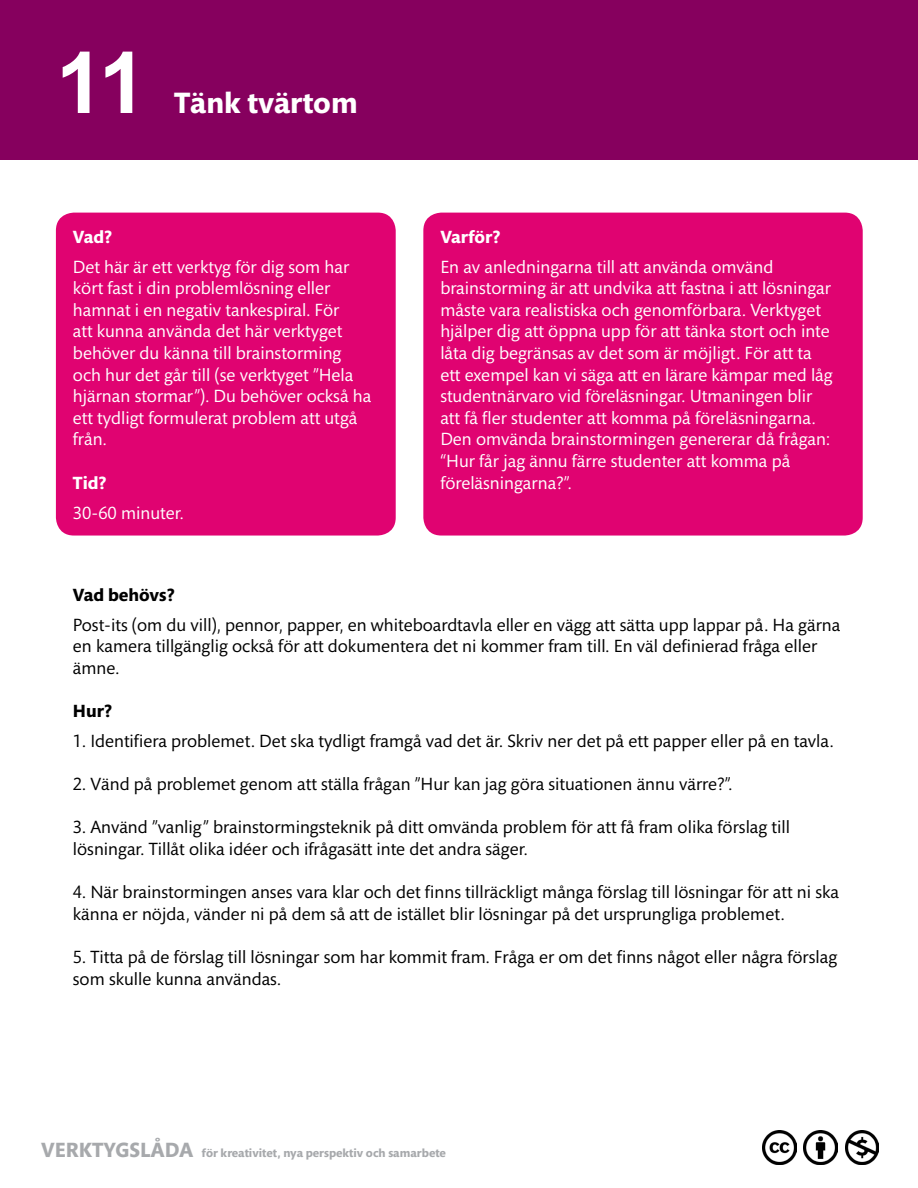
<style>
.page{position:relative;width:918px;height:1188px;background:#fff}
.page>*{position:absolute;margin:0;border:0;box-sizing:border-box;transform-origin:0 0}
.t1{font:700 85.35px "Arial";color:#fff}
.t2{font:700 30px "Mundo Sans Std";color:#fff}
.t3{font:18px/21.6px "Mundo Sans Std";color:#000}
.t4{font:18px/21.6px "Mundo Sans Std";color:#fff}
.t5{font:700 18px "Mundo Sans Std";color:#fff}
.t6{font:700 18px "Mundo Sans Std";color:#000}
.t7{font:700 12px "Mundo Sans Std";color:#a7a9ac}
.s1{font-size:21px}
</style>
<div class="page">
<div style="left:0;top:0;width:918px;height:160px;background:#86005e"></div>
<img style="left:804px;top:1131px;width:34px;height:34px">
<img style="left:763px;top:1131px;width:34px;height:34px">
<img style="left:845px;top:1131px;width:34px;height:34px">
<div style="left:56px;top:213px;width:340px;height:323px;background:#e00371;border-radius:18px"></div>
<div style="left:423px;top:213px;width:440px;height:323px;background:#e00371;border-radius:18px"></div>
<h1 class="t1" style="left:56px;top:26px;width:92px">11</h1>
<h2 class="t2" style="left:174px;top:86px;width:185px">Tänk tvärtom</h2>
<p class="t5" style="left:73px;top:226px;width:41px">Vad?</p>
<p class="t4" style="left:73px;top:256px;width:300px">Det här är ett verktyg för dig som har kört fast i din problemlösning eller hamnat i en negativ tankespiral. För<br>att kunna använda det här verktyget behöver du känna till brainstorming och hur det går till (se verktyget ”Hela hjärnan stormar”). Du behöver också ha ett tydligt formulerat problem att utgå från.</p>
<p class="t5" style="left:73px;top:472px;width:35px">Tid?</p>
<p class="t4" style="left:73px;top:502px;width:112px">30-60 minuter.</p>
<p class="t5" style="left:440px;top:226px;width:61px">Varför?</p>
<p class="t4" style="left:440px;top:256px;width:394px">En av anledningarna till att använda omvänd brainstorming är att undvika att fastna i att lösningar måste vara realistiska och genomförbara. Verktyget hjälper dig att öppna upp för att tänka stort och inte låta dig begränsas av det som är möjligt. För att ta ett exempel kan vi säga att en lärare kämpar med låg studentnärvaro vid föreläsningar. Utmaningen blir att få fler studenter att komma på föreläsningarna.<br>Den omvända brainstormingen genererar då frågan: “Hur får jag ännu färre studenter att komma på föreläsningarna?”.</p>
<p class="t6" style="left:73px;top:584px;width:103px">Vad behövs?</p>
<p class="t3" style="left:73px;top:614px;width:769px">Post-its (om du vill), pennor, papper, en whiteboardtavla eller en vägg att sätta upp lappar på. Ha gärna en kamera tillgänglig också för att dokumentera det ni kommer fram till. En väl definierad fråga eller ämne.</p>
<p class="t6" style="left:73px;top:700px;width:40px">Hur?</p>
<p class="t3" style="left:73px;top:730px;width:762px">1. Identifiera problemet. Det ska tydligt framgå vad det är. Skriv ner det på ett papper eller på en tavla.</p>
<p class="t3" style="left:73px;top:774px;width:661px">2. Vänd på problemet genom att ställa frågan ”Hur kan jag göra situationen ännu värre?”.</p>
<p class="t3" style="left:73px;top:817px;width:719px">3. Använd ”vanlig” brainstormingsteknik på ditt omvända problem för att få fram olika förslag till lösningar. Tillåt olika idéer och ifrågasätt inte det andra säger.</p>
<p class="t3" style="left:73px;top:882px;width:768px">4. När brainstormingen anses vara klar och det finns tillräckligt många förslag till lösningar för att ni ska känna er nöjda, vänder ni på dem så att de istället blir lösningar på det ursprungliga problemet.</p>
<p class="t3" style="left:73px;top:946px;width:766px">5. Titta på de förslag till lösningar som har kommit fram. Fråga er om det finns något eller några förslag som skulle kunna användas.</p>
<p class="t7" style="left:41px;top:1146px;width:406px"><span class="s1">VERKTYGSLÅDA</span> för kreativitet, nya perspektiv och samarbete</p>
</div>
